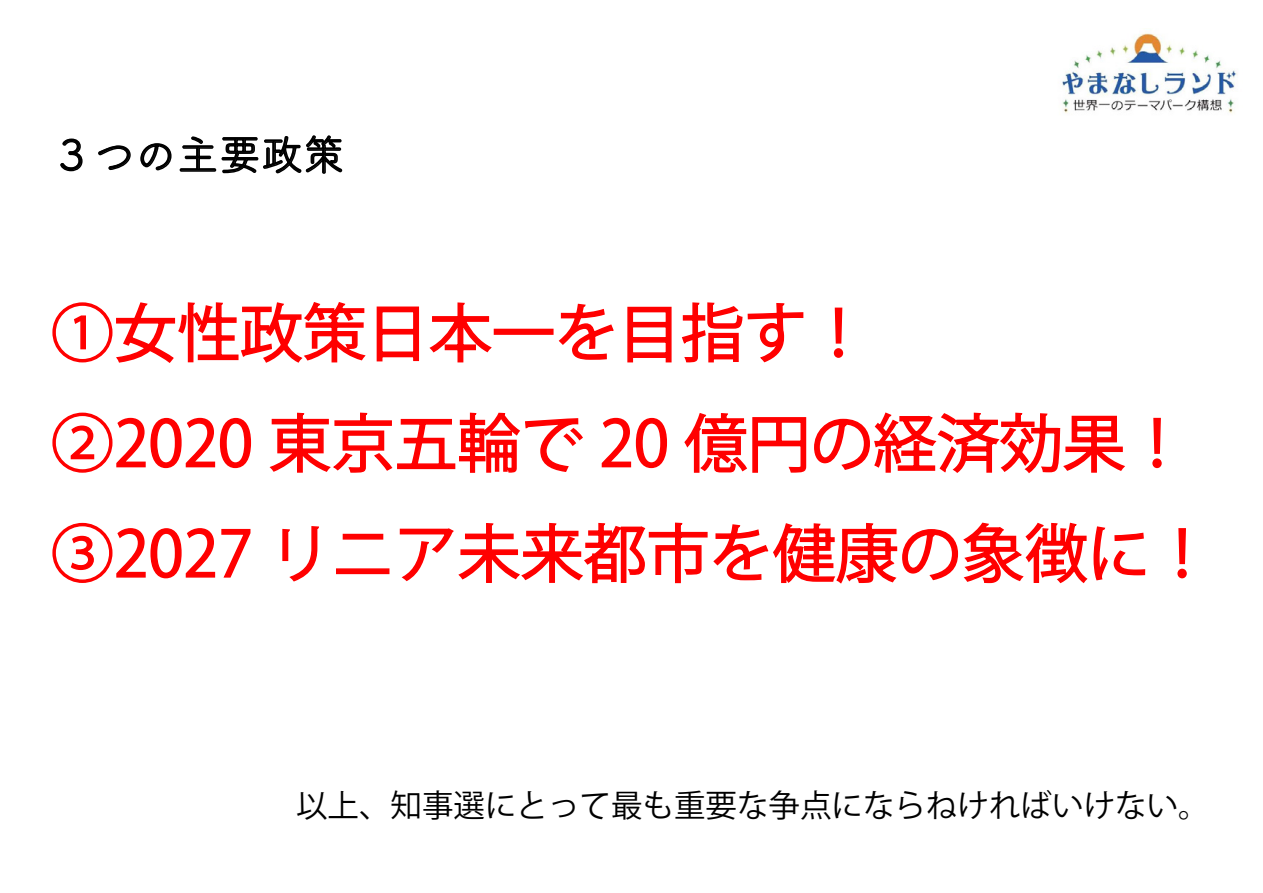
<style>
.page{position:relative;width:1263px;height:893px;background:#fff}
.page>*{position:absolute;margin:0;border:0;box-sizing:border-box;transform-origin:0 0}
.t1{font:63px/110.2px "Koz Go Pr 6 N";color:#f00}
.t2{font:42px "Tsuku A Rd Gothic";color:#000}
.t3{font:31.5px "Koz Go Pr 6 N";color:#000}
</style>
<div class="page">
<svg style="left:60px;top:138px;width:23px;height:34px"></svg>
<svg style="left:98px;top:145px;width:33px;height:26px"></svg>
<svg style="left:140px;top:143px;width:32px;height:28px"></svg>
<svg style="left:179px;top:135px;width:164px;height:39px"></svg>
<img style="left:1062px;top:33px;width:176px;height:80px">
<svg style="left:52px;top:302px;width:314px;height:61px"></svg>
<svg style="left:376px;top:306px;width:44px;height:56px"></svg>
<svg style="left:429px;top:302px;width:63px;height:61px"></svg>
<div style="left:494px;top:329px;width:59px;height:6px;border:2px solid #f00"></div>
<svg style="left:558px;top:303px;width:56px;height:57px"></svg>
<svg style="left:627px;top:306px;width:45px;height:57px"></svg>
<svg style="left:681px;top:302px;width:123px;height:61px"></svg>
<svg style="left:833px;top:307px;width:11px;height:51px"></svg>
<svg style="left:52px;top:412px;width:200px;height:61px"></svg>
<svg style="left:269px;top:412px;width:314px;height:61px"></svg>
<svg style="left:601px;top:417px;width:66px;height:52px"></svg>
<svg style="left:684px;top:413px;width:123px;height:60px"></svg>
<svg style="left:814px;top:412px;width:311px;height:61px"></svg>
<svg style="left:1152px;top:417px;width:10px;height:52px"></svg>
<svg style="left:52px;top:522px;width:199px;height:61px"></svg>
<svg style="left:282px;top:526px;width:37px;height:56px"></svg>
<div style="left:343px;top:534px;width:40px;height:6px;border:2px solid #f00"></div>
<div style="left:336px;top:568px;width:53px;height:6px;border:2px solid #f00"></div>
<svg style="left:399px;top:522px;width:747px;height:62px"></svg>
<svg style="left:1177px;top:528px;width:10px;height:51px"></svg>
<p class="t2" style="left:51px;top:123px;width:296px">３つの主要政策</p>
<p class="t1" style="left:51px;top:279px;width:1164px">①女性政策日本一を目指す！<br>②2020 東京五輪で 20 億円の経済効果！<br>③2027 リニア未来都市を健康の象徴に！</p>
<p class="t3" style="left:296px;top:787px;width:915px">以上、知事選にとって最も重要な争点にならねければいけない。</p>
</div>
